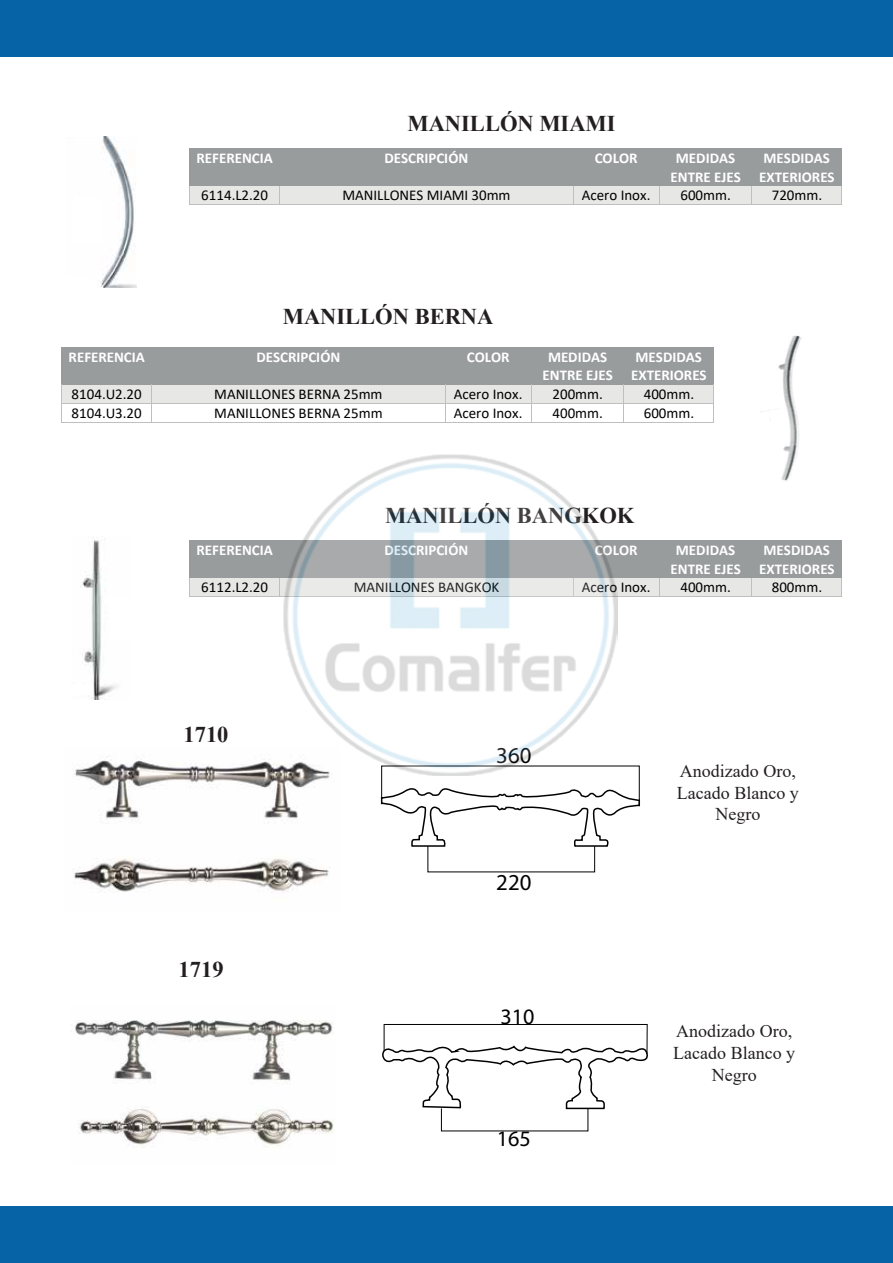
<style>
.page{position:relative;width:893px;height:1263px;background:#fff}
.page>*{position:absolute;margin:0;border:0;box-sizing:border-box;transform-origin:0 0}
.t1{font:22.8px "Myriad Pro";color:#000}
.t2{font:700 22.5px "Times New Roman";color:#231f20}
.t3{font:22.2px "Myriad Pro";color:#000}
.t4{font:18px/21.6px "Times New Roman";color:#231f20;text-align:center}
.t5{font:15px "Calibri";color:#000}
.t6{font:700 15px/18.1px "Calibri";color:#fff;text-align:center}
</style>
<div class="page">
<div style="left:0;top:1206px;width:893px;height:57px;background:#0663a5"></div>
<div style="left:0;top:0;width:893px;height:57px;background:#0663a5"></div>
<img style="left:100px;top:136px;width:36px;height:152px">
<img style="left:760px;top:335px;width:42px;height:146px">
<img style="left:81px;top:538px;width:37px;height:162px">
<div style="left:190px;top:149px;width:90px;height:37px;background:#999c9d"></div>
<div style="left:280px;top:149px;width:293px;height:37px;background:#999c9d"></div>
<div style="left:573px;top:149px;width:86px;height:37px;background:#999c9d"></div>
<div style="left:659px;top:149px;width:93px;height:37px;background:#999c9d"></div>
<div style="left:752px;top:149px;width:89px;height:37px;background:#999c9d"></div>
<hr style="left:189px;top:149px;width:1px;height:37px;background:#999c9d">
<hr style="left:841px;top:149px;width:1px;height:37px;background:#999c9d">
<div style="left:190px;top:186px;width:90px;height:18px;background:#e7e7e6"></div>
<div style="left:280px;top:186px;width:293px;height:18px;background:#e7e7e6"></div>
<div style="left:573px;top:186px;width:86px;height:18px;background:#e7e7e6"></div>
<div style="left:660px;top:186px;width:92px;height:18px;background:#e7e7e6"></div>
<div style="left:752px;top:186px;width:89px;height:18px;background:#e7e7e6"></div>
<hr style="left:190px;top:186px;width:90px;height:1px;background:#999c9d">
<hr style="left:281px;top:186px;width:292px;height:1px;background:#999c9d">
<hr style="left:574px;top:186px;width:85px;height:1px;background:#999c9d">
<hr style="left:660px;top:186px;width:92px;height:1px;background:#999c9d">
<hr style="left:753px;top:186px;width:88px;height:1px;background:#999c9d">
<svg style="left:189px;top:186px;width:1px;height:19px"></svg>
<hr style="left:190px;top:205px;width:90px;height:1px;background:#bec0c0">
<hr style="left:280px;top:205px;width:293px;height:1px;background:#bec0c0">
<svg style="left:573px;top:186px;width:1px;height:19px"></svg>
<hr style="left:573px;top:205px;width:86px;height:1px;background:#bec0c0">
<svg style="left:659px;top:186px;width:2px;height:19px"></svg>
<hr style="left:660px;top:205px;width:92px;height:1px;background:#bec0c0">
<hr style="left:752px;top:205px;width:89px;height:1px;background:#bec0c0">
<svg style="left:841px;top:186px;width:1px;height:19px"></svg>
<div style="left:62px;top:348px;width:90px;height:36px;background:#999c9d"></div>
<div style="left:152px;top:348px;width:293px;height:36px;background:#999c9d"></div>
<div style="left:445px;top:348px;width:86px;height:36px;background:#999c9d"></div>
<div style="left:531px;top:348px;width:93px;height:36px;background:#999c9d"></div>
<div style="left:624px;top:348px;width:89px;height:36px;background:#999c9d"></div>
<hr style="left:62px;top:347px;width:90px;height:1px;background:#999c9d">
<hr style="left:153px;top:347px;width:292px;height:1px;background:#999c9d">
<hr style="left:446px;top:347px;width:85px;height:1px;background:#999c9d">
<hr style="left:532px;top:347px;width:92px;height:1px;background:#999c9d">
<hr style="left:625px;top:347px;width:88px;height:1px;background:#999c9d">
<hr style="left:61px;top:348px;width:1px;height:36px;background:#999c9d">
<hr style="left:713px;top:348px;width:1px;height:36px;background:#999c9d">
<div style="left:62px;top:385px;width:90px;height:18px;background:#e7e7e6"></div>
<div style="left:152px;top:385px;width:293px;height:18px;background:#e7e7e6"></div>
<div style="left:445px;top:385px;width:86px;height:18px;background:#e7e7e6"></div>
<div style="left:532px;top:385px;width:92px;height:18px;background:#e7e7e6"></div>
<div style="left:624px;top:385px;width:89px;height:18px;background:#e7e7e6"></div>
<hr style="left:62px;top:384px;width:90px;height:1px;background:#999c9d">
<hr style="left:153px;top:384px;width:292px;height:1px;background:#999c9d">
<hr style="left:446px;top:384px;width:85px;height:1px;background:#999c9d">
<hr style="left:532px;top:384px;width:92px;height:1px;background:#999c9d">
<hr style="left:625px;top:384px;width:88px;height:1px;background:#999c9d">
<hr style="left:62px;top:403px;width:90px;height:1px;background:#bec0c0">
<hr style="left:152px;top:403px;width:293px;height:1px;background:#bec0c0">
<hr style="left:445px;top:403px;width:86px;height:1px;background:#bec0c0">
<hr style="left:532px;top:403px;width:92px;height:1px;background:#bec0c0">
<hr style="left:624px;top:403px;width:89px;height:1px;background:#bec0c0">
<svg style="left:61px;top:384px;width:1px;height:39px"></svg>
<hr style="left:62px;top:422px;width:90px;height:1px;background:#bec0c0">
<hr style="left:152px;top:422px;width:293px;height:1px;background:#bec0c0">
<svg style="left:445px;top:384px;width:1px;height:38px"></svg>
<hr style="left:445px;top:422px;width:86px;height:1px;background:#bec0c0">
<svg style="left:531px;top:384px;width:1px;height:39px"></svg>
<hr style="left:532px;top:422px;width:92px;height:1px;background:#bec0c0">
<hr style="left:624px;top:422px;width:89px;height:1px;background:#bec0c0">
<svg style="left:713px;top:384px;width:1px;height:39px"></svg>
<div style="left:190px;top:541px;width:90px;height:37px;background:#999c9d"></div>
<div style="left:573px;top:541px;width:86px;height:37px;background:#999c9d"></div>
<div style="left:659px;top:541px;width:93px;height:37px;background:#999c9d"></div>
<div style="left:752px;top:541px;width:89px;height:37px;background:#999c9d"></div>
<hr style="left:190px;top:540px;width:90px;height:1px;background:#999c9d">
<hr style="left:281px;top:540px;width:292px;height:1px;background:#999c9d">
<hr style="left:574px;top:540px;width:85px;height:1px;background:#999c9d">
<hr style="left:660px;top:540px;width:92px;height:1px;background:#999c9d">
<hr style="left:752px;top:540px;width:89px;height:1px;background:#999c9d">
<hr style="left:189px;top:541px;width:1px;height:37px;background:#999c9d">
<hr style="left:841px;top:541px;width:1px;height:37px;background:#999c9d">
<div style="left:190px;top:578px;width:90px;height:18px;background:#e7e7e6"></div>
<div style="left:573px;top:578px;width:86px;height:18px;background:#e7e7e6"></div>
<div style="left:660px;top:578px;width:92px;height:18px;background:#e7e7e6"></div>
<div style="left:752px;top:578px;width:89px;height:18px;background:#e7e7e6"></div>
<hr style="left:190px;top:578px;width:90px;height:1px;background:#999c9d">
<hr style="left:281px;top:578px;width:292px;height:1px;background:#999c9d">
<hr style="left:574px;top:578px;width:85px;height:1px;background:#999c9d">
<hr style="left:660px;top:578px;width:92px;height:1px;background:#999c9d">
<hr style="left:753px;top:578px;width:88px;height:1px;background:#999c9d">
<svg style="left:189px;top:578px;width:1px;height:19px"></svg>
<hr style="left:190px;top:597px;width:90px;height:1px;background:#bec0c0">
<svg style="left:280px;top:578px;width:1px;height:19px"></svg>
<hr style="left:280px;top:597px;width:293px;height:1px;background:#bec0c0">
<hr style="left:573px;top:597px;width:86px;height:1px;background:#bec0c0">
<svg style="left:659px;top:578px;width:2px;height:19px"></svg>
<hr style="left:660px;top:597px;width:92px;height:1px;background:#bec0c0">
<hr style="left:752px;top:597px;width:89px;height:1px;background:#bec0c0">
<svg style="left:841px;top:578px;width:1px;height:19px"></svg>
<img style="left:73px;top:759px;width:257px;height:134px">
<svg style="left:380px;top:765px;width:260px;height:82px"></svg>
<img style="left:75px;top:1020px;width:259px;height:128px">
<svg style="left:382px;top:1024px;width:266px;height:86px"></svg>
<div style="left:73px;top:198px;width:28px;height:46px;background:#fff"></div>
<div style="left:109px;top:597px;width:27px;height:43px;background:#fff"></div>
<div style="left:70px;top:685px;width:22px;height:9px;background:#fff"></div>
<img style="left:284px;top:454px;width:333px;height:322px">
<h2 class="t2" style="left:407px;top:108px;width:210px">MANILLÓN MIAMI</h2>
<p class="t6" style="left:197px;top:149px;width:78px">REFERENCIA</p>
<p class="t6" style="left:384px;top:149px;width:85px">DESCRIPCIÓN</p>
<p class="t6" style="left:595px;top:149px;width:44px">COLOR</p>
<p class="t6" style="left:671px;top:149px;width:72px">MEDIDAS<br>ENTRE EJES</p>
<p class="t6" style="left:759px;top:149px;width:77px;text-align:left">MESDIDAS<br>EXTERIORES</p>
<p class="t5" style="left:201px;top:185px;width:68px">6114.L2.20</p>
<p class="t5" style="left:342px;top:185px;width:170px">MANILLONES MIAMI 30mm</p>
<p class="t5" style="left:582px;top:185px;width:70px">Acero Inox.</p>
<p class="t5" style="left:680px;top:185px;width:52px">600mm.</p>
<p class="t5" style="left:772px;top:185px;width:52px">720mm.</p>
<h2 class="t2" style="left:283px;top:300px;width:212px">MANILLÓN BERNA</h2>
<p class="t6" style="left:69px;top:347px;width:78px">REFERENCIA</p>
<p class="t6" style="left:256px;top:347px;width:85px">DESCRIPCIÓN</p>
<p class="t6" style="left:467px;top:347px;width:44px">COLOR</p>
<p class="t6" style="left:543px;top:347px;width:72px">MEDIDAS<br>ENTRE EJES</p>
<p class="t6" style="left:631px;top:347px;width:77px;text-align:left">MESDIDAS<br>EXTERIORES</p>
<p class="t5" style="left:72px;top:383px;width:72px">8104.U2.20</p>
<p class="t5" style="left:214px;top:383px;width:170px">MANILLONES BERNA 25mm</p>
<p class="t5" style="left:454px;top:383px;width:70px">Acero Inox.</p>
<p class="t5" style="left:553px;top:383px;width:52px">200mm.</p>
<p class="t5" style="left:644px;top:383px;width:52px">400mm.</p>
<p class="t5" style="left:72px;top:402px;width:72px">8104.U3.20</p>
<p class="t5" style="left:214px;top:402px;width:170px">MANILLONES BERNA 25mm</p>
<p class="t5" style="left:454px;top:402px;width:70px">Acero Inox.</p>
<p class="t5" style="left:553px;top:402px;width:52px">400mm.</p>
<p class="t5" style="left:644px;top:402px;width:52px">600mm.</p>
<h2 class="t2" style="left:385px;top:499px;width:251px">MANILLÓN BANGKOK</h2>
<p class="t6" style="left:197px;top:541px;width:78px">REFERENCIA</p>
<p class="t6" style="left:384px;top:541px;width:85px">DESCRIPCIÓN</p>
<p class="t6" style="left:595px;top:541px;width:44px">COLOR</p>
<p class="t6" style="left:671px;top:541px;width:72px">MEDIDAS<br>ENTRE EJES</p>
<p class="t6" style="left:759px;top:541px;width:77px;text-align:left">MESDIDAS<br>EXTERIORES</p>
<p class="t5" style="left:201px;top:577px;width:68px">6112.L2.20</p>
<p class="t5" style="left:354px;top:577px;width:147px">MANILLONES BANGKOK</p>
<p class="t5" style="left:582px;top:577px;width:70px">Acero Inox.</p>
<p class="t5" style="left:680px;top:577px;width:52px">400mm.</p>
<p class="t5" style="left:772px;top:577px;width:52px">800mm.</p>
<h2 class="t2" style="left:183px;top:719px;width:47px">1710</h2>
<h2 class="t2" style="left:179px;top:953px;width:46px">1719</h2>
<h1 class="t1" style="left:496px;top:741px;width:37px">360</h1>
<h1 class="t1" style="left:496px;top:868px;width:37px">220</h1>
<h3 class="t3" style="left:500px;top:1003px;width:36px">310</h3>
<h3 class="t3" style="left:497px;top:1125px;width:36px">165</h3>
<p class="t4" style="left:677px;top:759px;width:123px">Anodizado Oro,<br>Lacado Blanco y<br>Negro</p>
<p class="t4" style="left:673px;top:1020px;width:123px">Anodizado Oro,<br>Lacado Blanco y<br>Negro</p>
</div>
